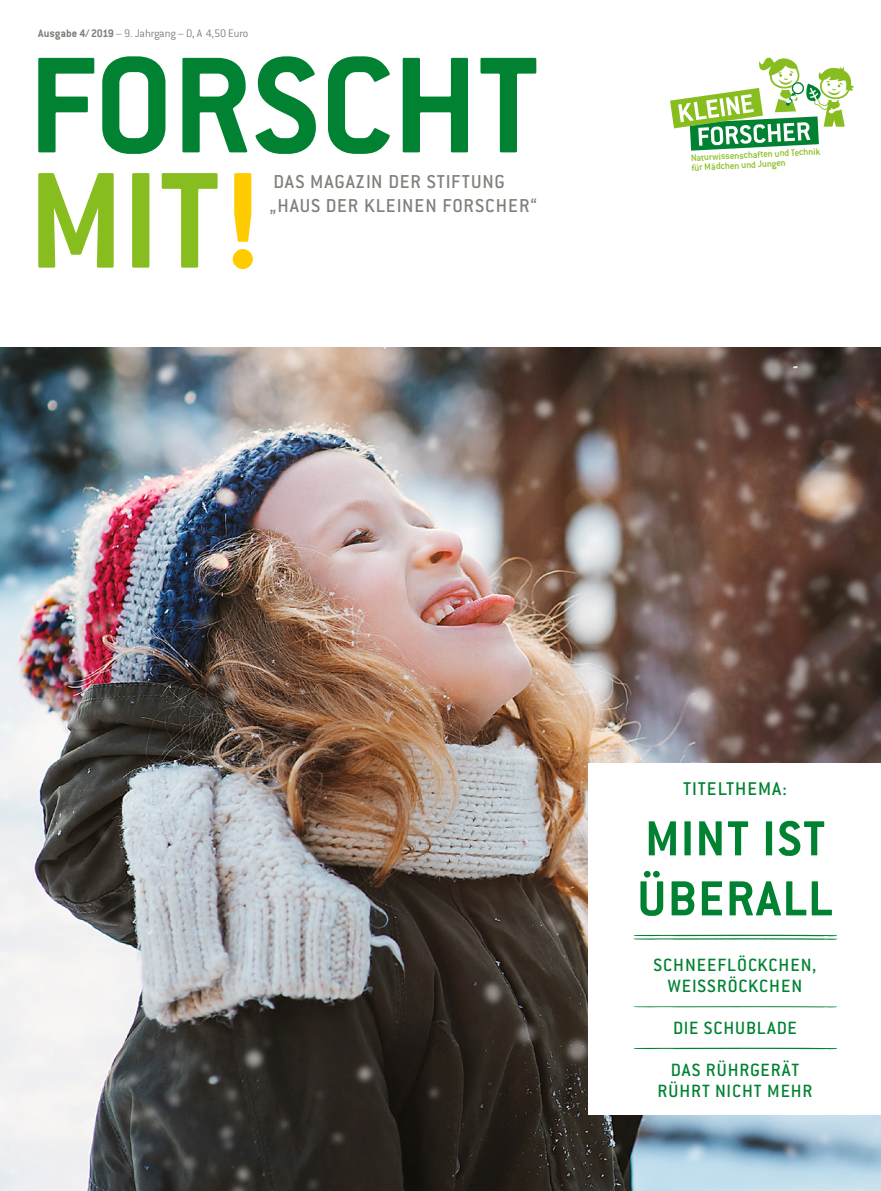
<style>
.page{position:relative;width:881px;height:1191px;background:#fff}
.page>*{position:absolute;margin:0;border:0;box-sizing:border-box;transform-origin:0 0}
.t1{font:700 54px/60px "Conduit ITC";letter-spacing:.035em;color:#008232}
.t2{font:500 20.55px/23.9px "Conduit ITC";letter-spacing:.05em;color:#81807b}
.t3{font:500 20.25px "Conduit ITC";letter-spacing:.05em;color:#008232}
.t4{font:500 19.5px/21px "Conduit ITC";letter-spacing:.05em;color:#008232;text-align:center}
.t5{font:300 12px "Conduit ITC";letter-spacing:-.015em;color:#81807b}
.t6{font:500 10.35px/9.8px "Conduit ITC";color:#88bd1f}
.s1{font-weight:700}
</style>
<div class="page">
<svg style="left:670px;top:57px;width:183px;height:94px"></svg>
<svg style="left:233px;top:173px;width:20px;height:96px"></svg>
<svg style="left:38px;top:173px;width:179px;height:95px"></svg>
<svg style="left:38px;top:56px;width:498px;height:98px"></svg>
<img style="left:0;top:347px;width:880px;height:844px">
<div style="left:588px;top:763px;width:292px;height:351px;background:#fff"></div>
<svg style="left:633px;top:934px;width:204px;height:6px"></svg>
<svg style="left:633px;top:1047px;width:204px;height:2px"></svg>
<svg style="left:633px;top:1006px;width:204px;height:1px"></svg>
<p class="t5" style="left:38px;top:27px;width:211px"><span class="s1">Ausgabe 4/2019</span> – 9. Jahrgang – D, A 4,50 Euro</p>
<p class="t2" style="left:270px;top:169px;width:268px">DAS MAGAZIN DER STIFTUNG „HAUS DER KLEINEN FORSCHER“</p>
<p class="t6" style="left:690px;top:153px;width:131px;rotate:-3deg">Naturwissenschaften und Technik für Mädchen und Jungen</p>
<p class="t3" style="left:683px;top:777px;width:105px">TITELTHEMA:</p>
<h1 class="t1" style="left:637px;top:807px;width:196px">MINT IST<br>ÜBERALL</h1>
<p class="t4" style="left:653px;top:954px;width:164px">SCHNEEFLÖCKCHEN,<br>WEISSRÖCKCHEN</p>
<p class="t4" style="left:670px;top:1006px;width:130px;line-height:42px;text-align:left">DIE SCHUBLADE<br>DAS RÜHRGERÄT</p>
<p class="t4" style="left:657px;top:1080px;width:156px">RÜHRT NICHT MEHR</p>
</div>
